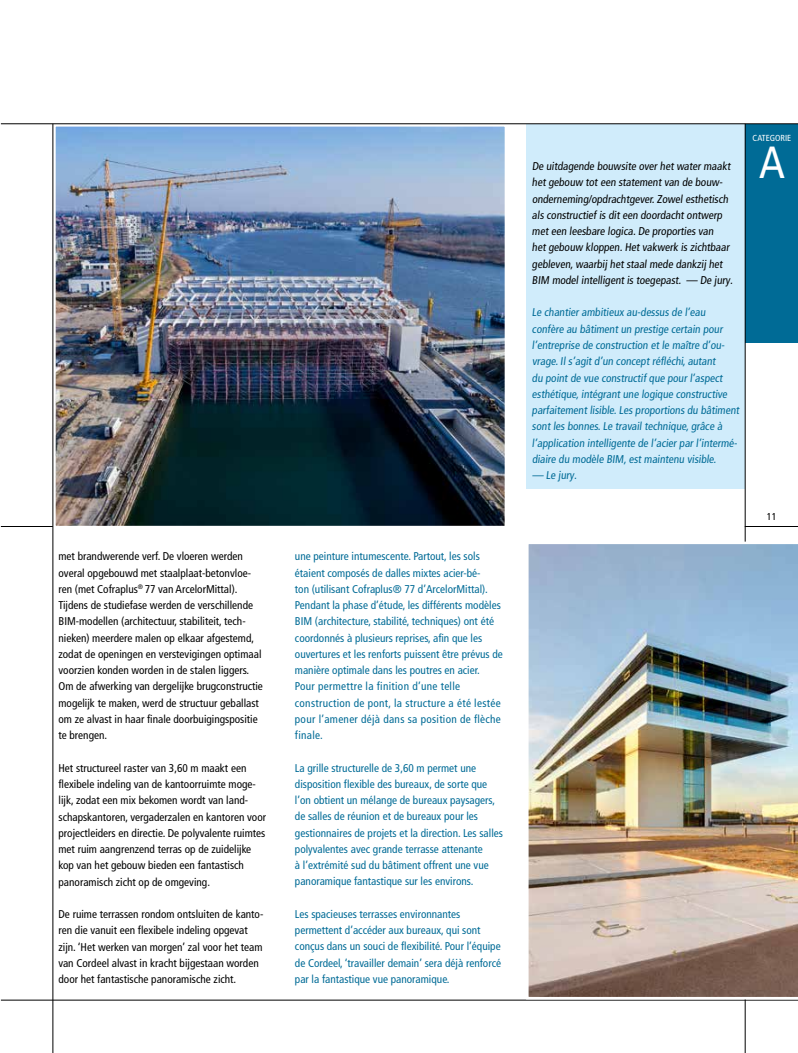
<style>
.page{position:relative;width:798px;height:1053px;background:#fff}
.page>*{position:absolute;margin:0;border:0;box-sizing:border-box;transform-origin:0 0}
.t1{font:condensed 45px "Frutiger LT Pro";color:#fff}
.t2{font:condensed 11.25px/16.2px "Frutiger LT Pro";color:#006b96}
.t3{font:condensed 11.25px/16.2px "Frutiger LT Pro";color:#000}
.t4{font:condensed 10px "Frutiger LT Pro";color:#000}
.t5{font:condensed 8.75px "Frutiger LT Pro";color:#fff}
</style>
<div class="page">
<img style="left:56px;top:127px;width:448px;height:398px">
<div style="left:53px;top:124px;width:454px;height:404px;border:2px solid #fff"></div>
<div style="left:526px;top:124px;width:218px;height:365px;background:#d0ecfb"></div>
<div style="left:745px;top:124px;width:52px;height:219px;background:#006b96"></div>
<hr style="left:744px;top:526px;width:53px;height:1px;background:#000">
<hr style="left:1px;top:526px;width:52px;height:1px;background:#000">
<hr style="left:1px;top:123px;width:796px;height:1px;background:#000">
<hr style="left:1px;top:999px;width:796px;height:1px;background:#000">
<hr style="left:744px;top:124px;width:1px;height:928px;background:#000">
<hr style="left:53px;top:124px;width:1px;height:928px;background:#000">
<img style="left:528px;top:541px;width:269px;height:458px">
<p class="t3" style="left:58px;top:548px;width:206px">met brandwerende verf. De vloeren werden overal opgebouwd met staalplaat-betonvloe&shy;ren (met Cofraplus<sup>®</sup> 77 van ArcelorMittal).<br>Tijdens de studiefase werden de verschillende BIM-modellen (architectuur, stabiliteit, tech&shy;nieken) meerdere malen op elkaar afgestemd, zodat de openingen en verstevigingen optimaal voorzien konden worden in de stalen liggers.<br>Om de afwerking van dergelijke brugconstructie mogelijk te maken, werd de structuur geballast om ze alvast in haar finale doorbuigingspositie te brengen.</p>
<p class="t3" style="left:58px;top:759px;width:209px">Het structureel raster van 3,60 m maakt een flexibele indeling van de kantoorruimte moge&shy;lijk, zodat een mix bekomen wordt van land&shy;schapskantoren, vergaderzalen en kantoren voor projectleiders en directie. De polyvalente ruimtes met ruim aangrenzend terras op de zuidelijke kop van het gebouw bieden een fantastisch panoramisch zicht op de omgeving.</p>
<p class="t3" style="left:58px;top:906px;width:206px">De ruime terrassen rondom ontsluiten de kanto&shy;ren die vanuit een flexibele indeling opgevat zijn. ‘Het werken van morgen’ zal voor het team van Cordeel alvast in kracht bijgestaan worden door het fantastische panoramische zicht.</p>
<p class="t2" style="left:295px;top:548px;width:209px">une peinture intumescente. Partout, les sols étaient composés de dalles mixtes acier-bé-<br>ton (utilisant Cofraplus® 77 d’ArcelorMittal).<br>Pendant la phase d’étude, les différents modèles BIM (architecture, stabilité, techniques) ont été coordonnés à plusieurs reprises, afin que les ouvertures et les renforts puissent être prévus de manière optimale dans les poutres en acier.<br>Pour permettre la finition d’une telle construction de pont, la structure a été lestée pour l’amener déjà dans sa position de flèche finale.</p>
<p class="t2" style="left:295px;top:759px;width:209px">La grille structurelle de 3,60 m permet une disposition flexible des bureaux, de sorte que l’on obtient un mélange de bureaux paysagers, de salles de réunion et de bureaux pour les gestionnaires de projets et la direction. Les salles polyvalentes avec grande terrasse attenante<br>à l’extrémité sud du bâtiment offrent une vue panoramique fantastique sur les environs.</p>
<p class="t2" style="left:295px;top:905px;width:207px">Les spacieuses terrasses environnantes permettent d’accéder aux bureaux, qui sont conçus dans un souci de flexibilité. Pour l’équipe de Cordeel, ‘travailler demain’ sera déjà renforcé par la fantastique vue panoramique.</p>
<p class="t3" style="left:531px;top:158px;width:204px">De uitdagende bouwsite over het water maakt het gebouw tot een statement van de bouw&shy;onderneming/opdrachtgever.Zowel esthetisch als constructief is dit een doordacht ontwerp met een leesbare logica.De proporties van<br>het gebouw kloppen.Het vakwerk is zichtbaar gebleven,waarbij het staal mede dankzij het BIM model intelligent is toegepast. — De jury.</p>
<p class="t2" style="left:531px;top:304px;width:210px">Le chantier ambitieux au-dessus de l’eau confère au bâtiment un prestige certain pour l’entreprise de construction et le maître d’ou&shy;vrage.Il s’agit d’un concept réfléchi,autant<br>du point de vue constructif que pour l’aspect esthétique,intégrant une logique constructive parfaitement lisible.Les proportions du bâtiment sont les bonnes.Le travail technique,grâce à l’application intelligente de l’acier par l’intermé&shy;diaire du modèle BIM,est maintenu visible.</p>
<p class="t2" style="left:531px;top:467px;width:48px">— Le jury.</p>
<p class="t5" style="left:752px;top:132px;width:40px">CATEGORIE</p>
<h1 class="t1" style="left:758px;top:136px;width:27px">A</h1>
<p class="t4" style="left:766px;top:510px;width:11px">11</p>
</div>
